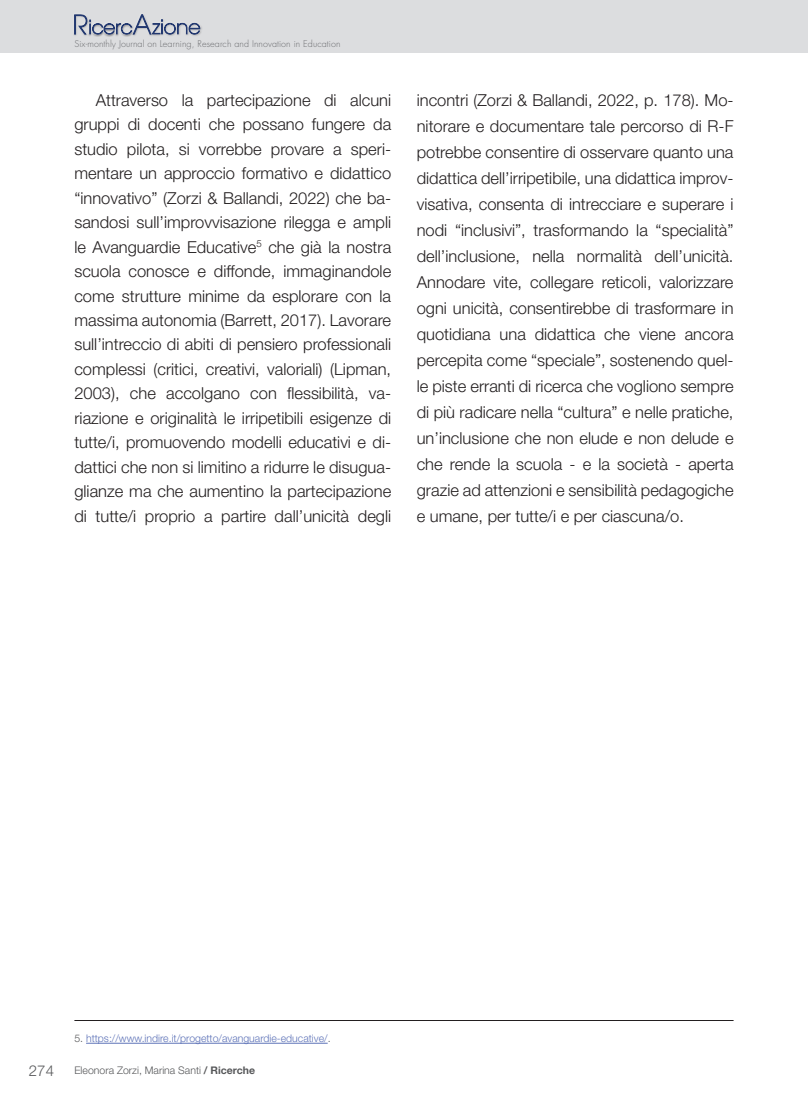
<style>
.page{position:relative;width:808px;height:1106px;background:#fff}
.page>*{position:absolute;margin:0;border:0;box-sizing:border-box;transform-origin:0 0}
.t1{font:300 16.5px/24.5px "Helvetica Neue LT Std";color:#231f20;text-align:justify}
.t2{font:300 15px "Helvetica Neue LT Std";color:#57585a}
.t3{font:300 10.5px "Helvetica Neue CE";color:#5e73b8}
.t4{font:300 10.5px "Helvetica Neue LT Std";color:#57585a}
.t5{font:300 9px "Futura";letter-spacing:.01em;color:#6c6d70}
.s1{color:#57585a}
.s2{font-weight:500}
.s3{font-weight:700}
</style>
<div class="page">
<div style="left:0;top:0;width:808px;height:53px;background:#dcdddf"></div>
<div style="left:72px;top:14px;width:18px;height:23px;background:#231f20;opacity:.3"></div>
<div style="left:87px;top:18px;width:48px;height:19px;background:#231f20;opacity:.5"></div>
<div style="left:131px;top:13px;width:23px;height:24px;background:#231f20;opacity:.3"></div>
<div style="left:150px;top:18px;width:53px;height:19px;background:#231f20;opacity:.3"></div>
<svg style="left:74px;top:14px;width:126px;height:21px"></svg>
<hr style="left:74px;top:1020px;width:659px;height:1px;background:#231f20">
<hr style="left:86px;top:1043px;width:242px;height:1px;background:#5e73b8">
<p class="t5" style="left:74px;top:38px;width:268px">Six-monthly Journal on Learning, Research and Innovation in Education</p>
<p class="t1" style="left:74px;top:87px;width:318px;text-indent:21px">Attraverso la partecipazione di alcuni gruppi di docenti che possano fungere da studio pilota, si vorrebbe provare a speri&shy;mentare un approccio formativo e didattico “innovativo” (Zorzi &amp; Ballandi, 2022) che ba&shy;sandosi sull’improvvisazione rilegga e ampli le Avanguardie Educative<sup>5</sup> che già la nostra scuola conosce e diffonde, immaginandole come strutture minime da esplorare con la massima autonomia (Barrett, 2017). Lavorare sull’intreccio di abiti di pensiero professionali complessi (critici, creativi, valoriali) (Lipman, 2003), che accolgano con flessibilità, va&shy;riazione e originalità le irripetibili esigenze di tutte/i, promuovendo modelli educativi e di&shy;dattici che non si limitino a ridurre le disugua&shy;glianze ma che aumentino la partecipazione di tutte/i proprio a partire dall’unicità degli</p>
<p class="t1" style="left:417px;top:86px;width:318px;line-height:26px">incontri (Zorzi &amp; Ballandi, 2022, p. 178). Mo&shy;nitorare e documentare tale percorso di R-F potrebbe consentire di osservare quanto una didattica dell’irripetibile, una didattica improv&shy;visativa, consenta di intrecciare e superare i nodi “inclusivi”, trasformando la “specialità” dell’inclusione, nella normalità dell’unicità.<br>Annodare vite, collegare reticoli, valorizzare ogni unicità, consentirebbe di trasformare in quotidiana una didattica che viene ancora percepita come “speciale”, sostenendo quel&shy;le piste erranti di ricerca che vogliono sempre di più radicare nella “cultura” e nelle pratiche, un’inclusione che non elude e non delude e che rende la scuola - e la società - aperta grazie ad attenzioni e sensibilità pedagogiche e umane, per tutte/i e per ciascuna/o.</p>
<p class="t2" style="left:29px;top:1061px;width:27px">274</p>
<p class="t3" style="left:74px;top:1032px;width:258px"><span class="s1">5.</span> https://www.indire.it/progetto/avanguardie-educative/<span class="s1">.</span></p>
<p class="t4" style="left:74px;top:1063px;width:182px">Eleonora Zorzi, Marina Santi <span class="s2">/</span> <span class="s3">Ricerche</span></p>
</div>
